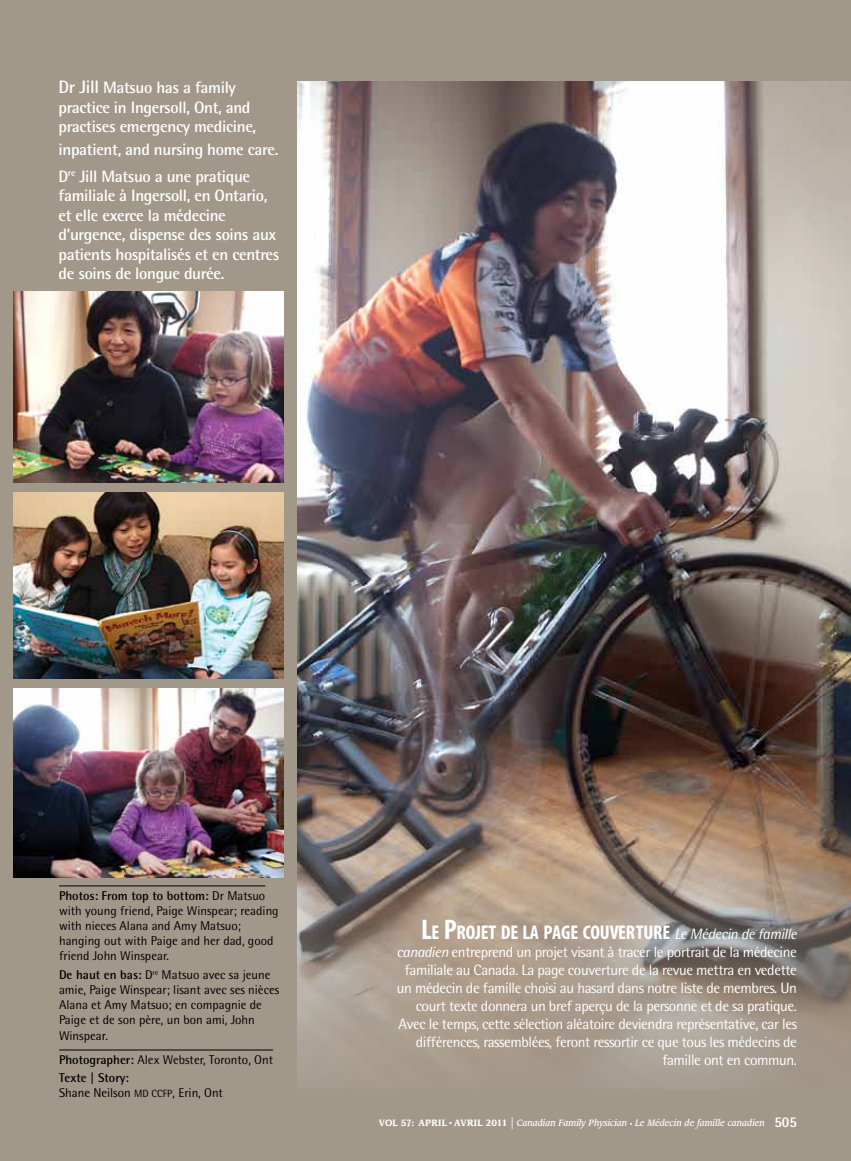
<style>
.page{position:relative;width:851px;height:1161px;background:#fff}
.page>*{position:absolute;margin:0;border:0;box-sizing:border-box;transform-origin:0 0}
.t1{font:700 condensed 19.95px "Myriad Pro";letter-spacing:-.005em;color:#fff}
.t2{font:700 16.5px/19.5px "Rotis Semi Sans Std";letter-spacing:-.02em;color:#fff}
.t3{font:15px/18px "Rotis Semi Sans Std";letter-spacing:-.025em;color:#fff;text-align:right}
.t4{font:12.75px/15px "Rotis Semi Sans Std";color:#000}
.t5{font:700 12.75px/18px "Rotis Semi Sans Std";color:#000}
.t6{font:italic 500 9px "Leawood Std";color:#fff;scale:.9 1}
.s1{font-size:18px}
.s2{font-weight:700}
.s3{font-weight:400}
.s4{font-size:10.5px}
.s5{font-size:28.5px}
.s6{font-family:"Rotis Semi Sans Std";font-weight:400;font-style:italic;font-stretch:normal;font-size:15px}
.s7{font-style:italic}
.s8{font-weight:700;font-style:normal}
.s9{font-family:"Times";font-weight:400;font-style:normal}
.s10{font-weight:400;font-style:normal;font-size:15px}
.s11{font-style:normal;font-size:6px}
.s12{font-family:"Rotis Semi Sans Std";font-weight:800;font-style:normal;font-size:15px}
</style>
<div class="page">
<div style="left:0;top:0;width:850px;height:1161px;background:#a2988a"></div>
<img style="left:297px;top:81px;width:553px;height:997px">
<img style="left:14px;top:291px;width:270px;height:191px">
<img style="left:14px;top:492px;width:270px;height:187px">
<img style="left:14px;top:688px;width:270px;height:190px">
<hr style="left:59px;top:886px;width:206px;height:1px;background:#000">
<hr style="left:59px;top:1050px;width:214px;height:1px;background:#000">
<p class="t2" style="left:58px;top:78px;width:199px"><span class="s1">Dr Jill</span> Matsuo has a family practice in Ingersoll, Ont, and practises emergency medicine,</p>
<p class="t2" style="left:59px;top:136px;width:221px;line-height:27px">inpatient, and nursing home care.<br>D<sup>re</sup> Jill Matsuo a une pratique</p>
<p class="t2" style="left:58px;top:186px;width:222px">familiale à Ingersoll, en Ontario, et elle exerce la médecine d’urgence, dispense des soins aux patients hospitalisés et en centres de soins de longue durée.</p>
<p class="t4" style="left:59px;top:888px;width:221px"><span class="s2">Photos: From top to bottom:</span> Dr Matsuo with young friend, Paige Winspear; reading with nieces Alana and Amy Matsuo; hanging out with Paige and her dad, good friend John Winspear.</p>
<p class="t4" style="left:59px;top:967px;width:222px"><span class="s2">De haut en bas:</span> D<sup>re</sup> Matsuo avec sa jeune amie, Paige Winspear; lisant avec ses nièces<br>Alana et Amy Matsuo; en compagnie de<br>Paige et de son père, un bon ami, John<br>Winspear.</p>
<p class="t5" style="left:59px;top:1050px;width:215px">Photographer: <span class="s3">Alex Webster, Toronto, Ont<br></span>Texte | Story:</p>
<p class="t4" style="left:59px;top:1085px;width:165px">Shane Neilson <span class="s4">MD CCFP</span>, Erin, Ont</p>
<h1 class="t1" style="left:421px;top:922px;width:377px"><span class="s5">L</span>E <span class="s5">P</span>ROJET DE LA PAGE COUVERTURE <span class="s6">Le Médecin de famille</span></h1>
<p class="t3" style="left:396px;top:943px;width:402px"><span class="s7">canadien</span> entreprend un projet visant à tracer le portrait de la médecine familiale au Canada. La page couverture de la revue mettra en vedette un médecin de famille choisi au hasard dans notre liste de membres. Un court texte donnera un bref aperçu de la personne et de sa pratique.<br>Avec le temps, cette sélection aléatoire deviendra représentative, car les différences, rassemblées, feront ressortir ce que tous les médecins de famille ont en commun.</p>
<p class="t6" style="left:379px;top:1118px;width:466px"><span class="s8">VOL 57: APRIL</span> <span class="s9">•</span> <span class="s8">AVRIL 2011</span> <span class="s10">|</span> Canadian Family Physician <span class="s11">•</span> Le Médecin de famille canadien <span class="s12">505</span></p>
</div>
